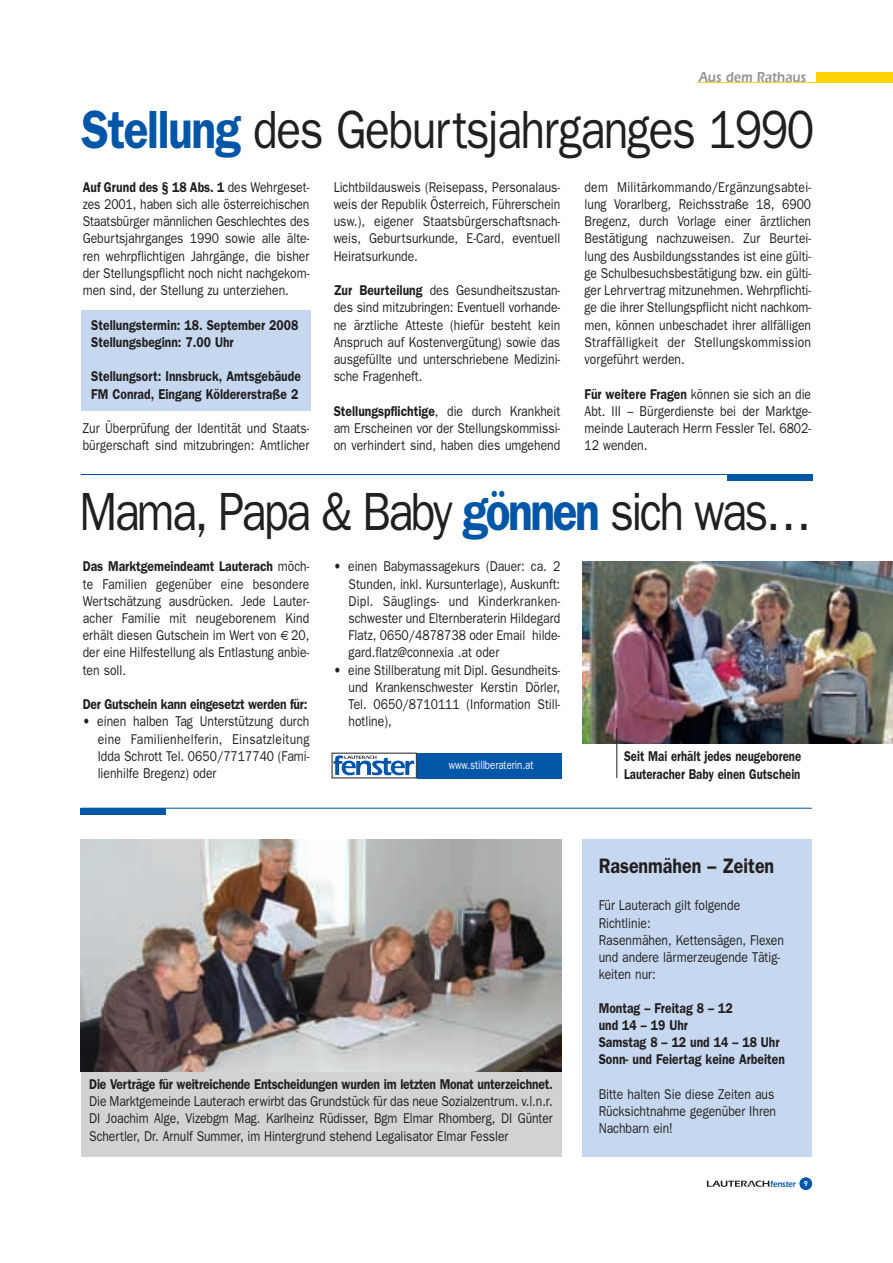
<style>
.page{position:relative;width:893px;height:1263px;background:#fff}
.page>*{position:absolute;margin:0;border:0;box-sizing:border-box;transform-origin:0 0}
.t1{font:54px "Franklin Gothic";letter-spacing:-.03em;color:#231f20;scale:.85 1}
.t2{font:54px "Franklin Gothic";letter-spacing:-.055em;color:#231f20;scale:.85 1}
.t3{font:600 21px "Franklin Gothic";color:#231f20;scale:.85 1}
.t4{font:600 15px "Itc Eras";color:#939598;scale:.85 1}
.t5{font:14.25px/17.2px "Franklin Gothic";color:#231f20;text-align:justify;scale:.85 1}
.t6{font:600 14.25px/17.1px "Franklin Gothic";color:#231f20;scale:.85 1}
.t7{font:600 14.25px "Franklin Gothic";letter-spacing:-.02em;color:#231f20;scale:.85 1}
.t8{font:600 14.25px/17.1px "Franklin Gothic";color:#231f20;scale:.8 1}
.t9{font:12px "Franklin Gothic";color:#fff;scale:.8 1}
.t10{font:600 9px "Itc Eras";color:#0156a8;scale:.85 1}
.s1{font-weight:600;color:#0156a8}
.s2{font-weight:600}
.s3{font-size:7.5px;color:#fff}
</style>
<div class="page">
<div style="left:81px;top:924px;width:480px;height:233px;background:#d1d2d4"></div>
<div style="left:81px;top:310px;width:230px;height:101px;background:#c6d8ef"></div>
<div style="left:799px;top:1177px;width:13px;height:13px;background:#0156a8;border-radius:50%"></div>
<svg style="left:707px;top:1180px;width:62px;height:7px"></svg>
<div style="left:816px;top:72px;width:77px;height:11px;background:#fed304"></div>
<hr style="left:698px;top:82px;width:119px;height:1px;background:#fed304">
<svg style="left:334px;top:755px;width:80px;height:20px"></svg>
<div style="left:417px;top:753px;width:144px;height:25px;background:#0156a8"></div>
<img style="left:583px;top:562px;width:310px;height:182px">
<img style="left:81px;top:839px;width:480px;height:232px">
<hr style="left:617px;top:728px;width:1px;height:50px;background:#231f20">
<div style="left:583px;top:839px;width:229px;height:318px;background:#c6d8ef"></div>
<hr style="left:81px;top:474px;width:731px;height:1px;background:#0156a8">
<div style="left:727px;top:474px;width:85px;height:7px;background:#0156a8"></div>
<hr style="left:81px;top:808px;width:731px;height:1px;background:#0156a8">
<div style="left:81px;top:808px;width:85px;height:6px;background:#0156a8"></div>
<p class="t4" style="left:699px;top:72px;width:128px">Aus dem Rathaus</p>
<h1 class="t1" style="left:82px;top:111px;width:864px"><span class="s1">Stellung</span> des Geburtsjahrganges 1990</h1>
<p class="t5" style="left:83px;top:179px;width:268px"><span class="s2">Auf Grund des § 18 Abs. 1</span> des Wehrgeset&shy;zes 2001, haben sich alle österreichischen Staatsbürger männlichen Geschlechtes des Geburtsjahrganges 1990 sowie alle älte&shy;ren wehrpflichtigen Jahrgänge, die bisher der Stellungspflicht noch nicht nachgekom&shy;men sind, der Stellung zu unterziehen.</p>
<p class="t6" style="left:91px;top:317px;width:245px">Stellungstermin: 18. September 2008<br>Stellungsbeginn: 7.00 Uhr</p>
<p class="t6" style="left:91px;top:369px;width:248px">Stellungsort: Innsbruck, Amtsgebäude<br>FM Conrad, Eingang Köldererstraße 2</p>
<p class="t5" style="left:83px;top:421px;width:268px">Zur Überprüfung der Identität und Staats&shy;bürgerschaft sind mitzubringen: Amtlicher</p>
<p class="t5" style="left:334px;top:179px;width:268px">Lichtbildausweis (Reisepass, Personalaus&shy;weis der Republik Österreich, Führerschein usw.), eigener Staatsbürgerschaftsnach&shy;weis, Geburtsurkunde, E-Card, eventuell Heiratsurkunde.</p>
<p class="t5" style="left:334px;top:283px;width:268px"><span class="s2">Zur Beurteilung</span> des Gesundheitszustan&shy;des sind mitzubringen: Eventuell vorhande&shy;ne ärztliche Atteste (hiefür besteht kein Anspruch auf Kostenvergütung) sowie das ausgefüllte und unterschriebene Medizini&shy;sche Fragenheft.</p>
<p class="t5" style="left:334px;top:404px;width:268px"><span class="s2">Stellungspflichtige</span>, die durch Krankheit am Erscheinen vor der Stellungskommissi&shy;on verhindert sind, haben dies umgehend</p>
<p class="t5" style="left:584px;top:179px;width:268px">dem Militärkommando/Ergänzungsabtei&shy;lung Vorarlberg, Reichsstraße 18, 6900<br>Bregenz, durch Vorlage einer ärztlichen Bestätigung nachzuweisen. Zur Beurtei&shy;lung des Ausbildungsstandes ist eine gülti&shy;ge Schulbesuchsbestätigung bzw. ein gülti&shy;ger Lehrvertrag mitzunehmen. Wehrpflichti&shy;ge die ihrer Stellungspflicht nicht nachkom&shy;men, können unbeschadet ihrer allfälligen Straffälligkeit der Stellungskommission vorgeführt werden.</p>
<p class="t5" style="left:584px;top:386px;width:268px"><span class="s2">Für weitere Fragen</span> können sie sich an die Abt. III – Bürgerdienste bei der Marktge&shy;meinde Lauterach Herrn Fessler Tel. 6802- 12 wenden.</p>
<h1 class="t2" style="left:80px;top:493px;width:863px">Mama, Papa &amp; Baby <span class="s1">gönnen</span> sich was…</h1>
<p class="t5" style="left:83px;top:559px;width:268px"><span class="s2">Das Marktgemeindeamt Lauterach</span> möch&shy;te Familien gegenüber eine besondere Wertschätzung ausdrücken. Jede Lauter&shy;acher Familie mit neugeborenem Kind erhält diesen Gutschein im Wert von 20, der eine Hilfestellung als Entlastung anbie&shy;ten soll.</p>
<p class="t7" style="left:83px;top:699px;width:266px">Der Gutschein kann eingesetzt werden für:</p>
<p class="t5" style="left:98px;top:714px;width:251px;text-indent:-15px">• einen halben Tag Unterstützung durch eine Familienhelferin, Einsatzleitung Idda Schrott Tel. 0650/7717740 (Fami&shy;lienhilfe Bregenz) oder</p>
<p class="t5" style="left:349px;top:559px;width:251px;text-indent:-15px">• einen Babymassagekurs (Dauer: ca. 2<br>Stunden, inkl. Kursunterlage), Auskunft:<br>Dipl. Säuglings- und Kinderkranken&shy;schwester und Elternberaterin Hildegard Flatz, 0650/4878738 oder Email hilde&shy;gard.flatz@connexia .at oder</p>
<p class="t5" style="left:349px;top:662px;width:251px;text-indent:-15px">• eine Stillberatung mit Dipl. Gesundheits&shy;und Krankenschwester Kerstin Dörler, Tel. 0650/8710111 (Information Still&shy;hotline),</p>
<p class="t9" style="left:449px;top:761px;width:107px">www.stillberaterin.at</p>
<p class="t8" style="left:624px;top:749px;width:223px">Seit Mai erhält jedes neugeborene<br>Lauteracher Baby einen Gutschein</p>
<p class="t7" style="left:89px;top:1079px;width:547px">Die Verträge für weitreichende Entscheidungen wurden im letzten Monat unterzeichnet.</p>
<p class="t5" style="left:89px;top:1094px;width:547px">Die Marktgemeinde Lauterach erwirbt das Grundstück für das neue Sozialzentrum. v.l.n.r.<br>DI Joachim Alge, Vizebgm Mag. Karlheinz Rüdisser, Bgm Elmar Rhomberg, DI Günter Schertler, Dr. Arnulf Summer, im Hintergrund stehend Legalisator Elmar Fessler</p>
<h2 class="t3" style="left:599px;top:858px;width:208px">Rasenmähen – Zeiten</h2>
<p class="t5" style="left:599px;top:898px;width:219px;text-align:left">Für Lauterach gilt folgende<br>Richtlinie:<br>Rasenmähen, Kettensägen, Flexen und andere lärmerzeugende Tätig&shy;keiten nur:</p>
<p class="t6" style="left:599px;top:1001px;width:221px">Montag – Freitag 8 – 12<br>und 14 – 19 Uhr<br>Samstag 8 – 12 und 14 – 18 Uhr<br>Sonn- und Feiertag keine Arbeiten</p>
<p class="t5" style="left:599px;top:1086px;width:210px;text-align:left">Bitte halten Sie diese Zeiten aus<br>Rücksichtnahme gegenüber Ihren<br>Nachbarn ein!</p>
<p class="t10" style="left:770px;top:1181px;width:46px">fenster <span class="s3">9</span></p>
</div>
